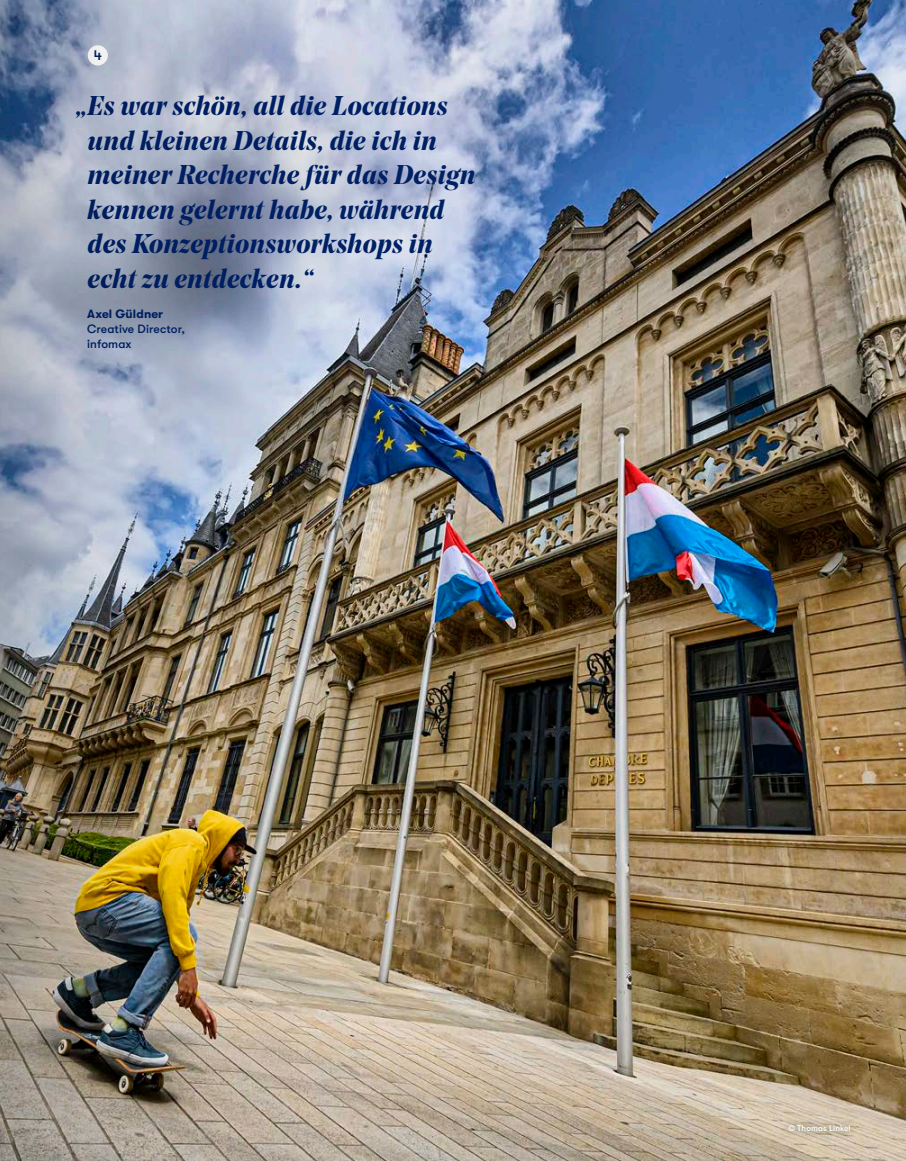
<style>
.page{position:relative;width:906px;height:1161px;background:#fff}
.page>*{position:absolute;margin:0;border:0;box-sizing:border-box;transform-origin:0 0}
.t1{font:italic 700 27px/34.5px "Noe Display";letter-spacing:.01em;color:#002064}
.t2{font:500 14.25px "GT Walsheim";color:#002064}
.t3{font:500 12px/15px "GT Walsheim";letter-spacing:.01em;color:#002064}
.t4{font:700 12px "GT Walsheim";letter-spacing:.01em;color:#002064}
.t5{font:500 8.25px "GT Walsheim";letter-spacing:.01em;color:#fff}
</style>
<div class="page">
<img style="left:338px;top:0;width:568px;height:1161px">
<div style="left:780px;top:1116px;width:78px;height:23px;background:#000;opacity:.6"></div>
<img style="left:0;top:0;width:338px;height:1161px">
<p class="t2" style="left:94px;top:47px;width:10px">4</p>
<p class="t1" style="left:87px;top:88px;width:389px;text-indent:-11px">„Es war schön, all die Locations und kleinen Details, die ich in meiner Recherche für das Design kennen gelernt habe, während des Konzeptionsworkshops in echt zu entdecken.“</p>
<p class="t4" style="left:87px;top:307px;width:77px">Axel Güldner</p>
<p class="t3" style="left:87px;top:321px;width:99px">Creative Director, infomax</p>
<p class="t5" style="left:788px;top:1124px;width:64px">© Thomas Linkel</p>
</div>
